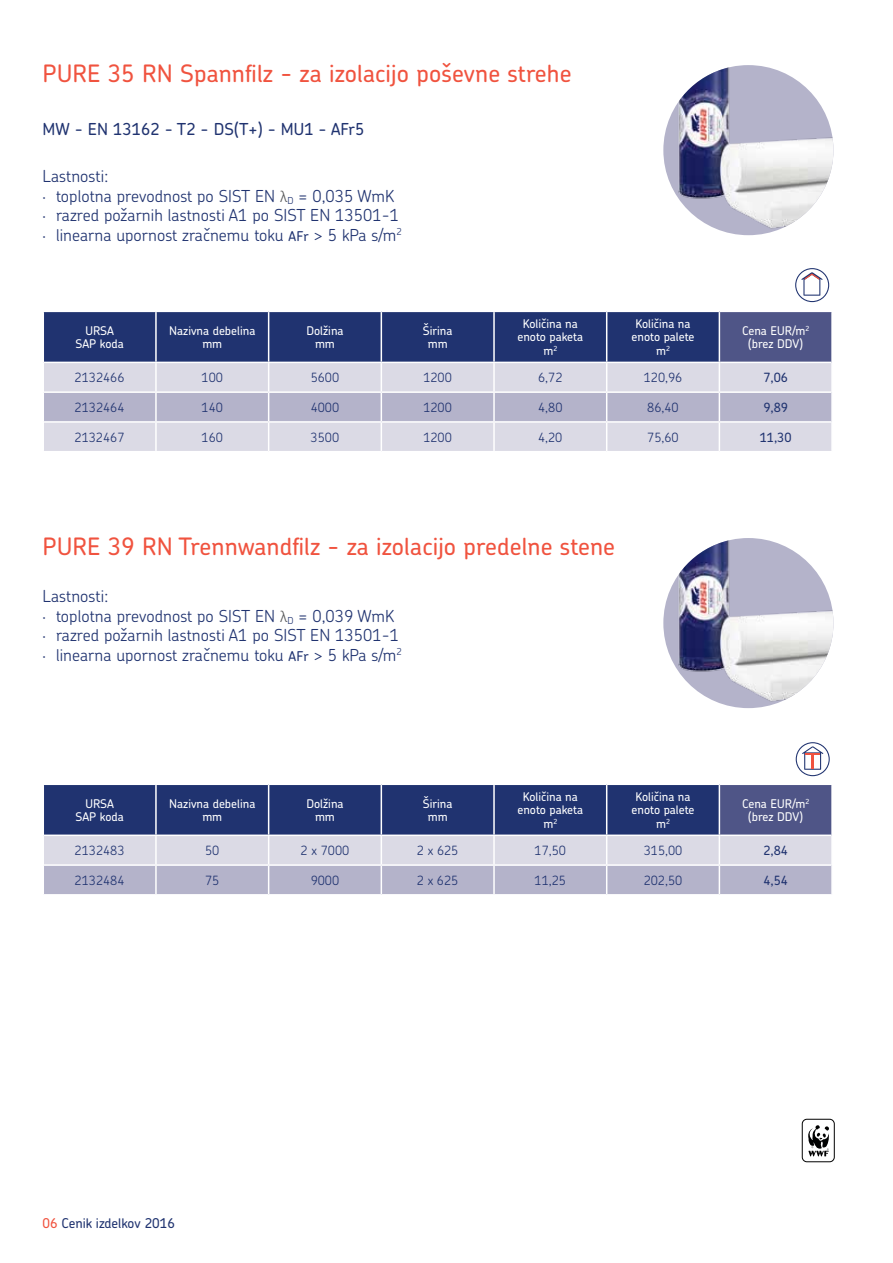
<style>
.page{position:relative;width:893px;height:1263px;background:#fff}
.page>*{position:absolute;margin:0;border:0;box-sizing:border-box;transform-origin:0 0}
.t1{font:500 24px "Chevin Pro";letter-spacing:.005em;color:#f0533f}
.t2{font:300 16.5px/19.5px "Chevin Pro";letter-spacing:.005em;color:#203370}
.t3{font:500 16.5px "Chevin Pro";letter-spacing:.005em;color:#203370}
.t4{font:500 13.5px "Chevin Pro";color:#203370}
.t5{font:300 12.75px "Chevin Pro";color:#203370}
.t6{font:500 12.75px "Chevin Pro";color:#203370}
.t7{font:500 12px/13.5px "Chevin Pro";color:#fff;text-align:center}
.s1{font-weight:500;font-size:13.5px}
.s2{font-family:"Calibri";color:#58595b}
.s3{color:#f0533f}
</style>
<div class="page">
<img style="left:669px;top:538px;width:164px;height:167px">
<svg style="left:796px;top:742px;width:34px;height:34px"></svg>
<svg style="left:795px;top:268px;width:34px;height:34px"></svg>
<svg style="left:43px;top:311px;width:789px;height:140px;background:#9298b7"></svg>
<hr style="left:831px;top:422px;width:2px;height:29px;background:#fff">
<hr style="left:44px;top:362px;width:112px;height:1px;background:#fff">
<hr style="left:156px;top:362px;width:112px;height:1px;background:#fff">
<hr style="left:720px;top:362px;width:111px;height:1px;background:#fff">
<hr style="left:44px;top:391px;width:112px;height:2px;background:#fff">
<hr style="left:156px;top:391px;width:113px;height:2px;background:#fff">
<hr style="left:269px;top:391px;width:112px;height:2px;background:#fff">
<hr style="left:381px;top:391px;width:113px;height:2px;background:#fff">
<hr style="left:494px;top:391px;width:113px;height:2px;background:#fff">
<hr style="left:607px;top:391px;width:112px;height:2px;background:#fff">
<hr style="left:719px;top:391px;width:112px;height:2px;background:#fff">
<hr style="left:44px;top:421px;width:112px;height:2px;background:#fff">
<hr style="left:156px;top:421px;width:113px;height:2px;background:#fff">
<hr style="left:269px;top:421px;width:112px;height:2px;background:#fff">
<hr style="left:381px;top:421px;width:113px;height:2px;background:#fff">
<hr style="left:494px;top:421px;width:113px;height:2px;background:#fff">
<hr style="left:607px;top:421px;width:112px;height:2px;background:#fff">
<hr style="left:719px;top:421px;width:112px;height:2px;background:#fff">
<img style="left:669px;top:65px;width:164px;height:168px">
<svg style="left:44px;top:784px;width:788px;height:110px;background:#8087ab"></svg>
<hr style="left:831px;top:865px;width:2px;height:29px;background:#fff">
<hr style="left:44px;top:834px;width:112px;height:2px;background:#fff">
<hr style="left:156px;top:834px;width:112px;height:2px;background:#fff">
<hr style="left:720px;top:834px;width:111px;height:2px;background:#fff">
<hr style="left:44px;top:864px;width:112px;height:2px;background:#fff">
<hr style="left:156px;top:864px;width:113px;height:2px;background:#fff">
<hr style="left:269px;top:864px;width:112px;height:2px;background:#fff">
<hr style="left:381px;top:864px;width:113px;height:2px;background:#fff">
<hr style="left:494px;top:864px;width:113px;height:2px;background:#fff">
<hr style="left:607px;top:864px;width:112px;height:2px;background:#fff">
<hr style="left:719px;top:864px;width:112px;height:2px;background:#fff">
<div style="left:802px;top:1119px;width:32px;height:43px;border:1px solid #000;border-radius:5px"></div>
<svg style="left:808px;top:1125px;width:21px;height:31px"></svg>
<h1 class="t1" style="left:43px;top:57px;width:531px">PURE 35 RN Spannfilz - za izolacijo poševne strehe</h1>
<p class="t3" style="left:43px;top:118px;width:323px">MW - EN 13162 - T2 - DS(T+) - MU1 - AFr5</p>
<p class="t2" style="left:43px;top:166px;width:361px">Lastnosti:<br><span class="s1">·</span> toplotna prevodnost po SIST EN <span class="s2">λ</span><sub>D</sub> = 0,035 WmK<br><span class="s1">·</span> razred požarnih lastnosti A1 po SIST EN 13501-1 <span class="s1">·</span> linearna upornost zračnemu toku <span class="s1">AFr</span> &gt; 5 kPa s/m<sup>2</sup></p>
<p class="t7" style="left:75px;top:323px;width:50px">URSA<br>SAP koda</p>
<p class="t7" style="left:169px;top:323px;width:88px">Nazivna debelina mm</p>
<p class="t7" style="left:306px;top:323px;width:39px">Dolžina mm</p>
<p class="t7" style="left:423px;top:323px;width:31px">Širina mm</p>
<p class="t7" style="left:517px;top:316px;width:67px">Količina na enoto paketa m<sup>2</sup></p>
<p class="t7" style="left:632px;top:316px;width:64px">Količina na enoto palete m<sup>2</sup></p>
<p class="t7" style="left:742px;top:323px;width:69px">Cena EUR/m<sup>2 </sup>(brez DDV)</p>
<p class="t5" style="left:75px;top:369px;width:51px">2132466</p>
<p class="t5" style="left:202px;top:369px;width:23px">100</p>
<p class="t5" style="left:311px;top:369px;width:30px">5600</p>
<p class="t5" style="left:423px;top:369px;width:30px">1200</p>
<p class="t5" style="left:538px;top:369px;width:26px">6,72</p>
<p class="t5" style="left:644px;top:369px;width:40px">120,96</p>
<p class="t6" style="left:763px;top:369px;width:26px">7,06</p>
<p class="t5" style="left:75px;top:399px;width:51px">2132464</p>
<p class="t5" style="left:202px;top:399px;width:23px">140</p>
<p class="t5" style="left:311px;top:399px;width:30px">4000</p>
<p class="t5" style="left:423px;top:399px;width:30px">1200</p>
<p class="t5" style="left:538px;top:399px;width:26px">4,80</p>
<p class="t5" style="left:647px;top:399px;width:33px">86,40</p>
<p class="t6" style="left:763px;top:399px;width:26px">9,89</p>
<p class="t5" style="left:75px;top:428px;width:51px">2132467</p>
<p class="t5" style="left:202px;top:428px;width:23px">160</p>
<p class="t5" style="left:311px;top:428px;width:30px">3500</p>
<p class="t5" style="left:423px;top:428px;width:30px">1200</p>
<p class="t5" style="left:538px;top:428px;width:26px">4,20</p>
<p class="t5" style="left:647px;top:428px;width:33px">75,60</p>
<p class="t6" style="left:760px;top:428px;width:33px">11,30</p>
<h1 class="t1" style="left:43px;top:530px;width:574px">PURE 39 RN Trennwandfilz - za izolacijo predelne stene</h1>
<p class="t2" style="left:43px;top:586px;width:361px">Lastnosti:<br><span class="s1">·</span> toplotna prevodnost po SIST EN <span class="s2">λ</span><sub>D</sub> = 0,039 WmK<br><span class="s1">·</span> razred požarnih lastnosti A1 po SIST EN 13501-1 <span class="s1">·</span> linearna upornost zračnemu toku <span class="s1">AFr</span> &gt; 5 kPa s/m<sup>2</sup></p>
<p class="t7" style="left:75px;top:796px;width:50px">URSA<br>SAP koda</p>
<p class="t7" style="left:169px;top:796px;width:88px">Nazivna debelina mm</p>
<p class="t7" style="left:306px;top:796px;width:39px">Dolžina mm</p>
<p class="t7" style="left:423px;top:796px;width:31px">Širina mm</p>
<p class="t7" style="left:517px;top:789px;width:67px">Količina na enoto paketa m<sup>2</sup></p>
<p class="t7" style="left:632px;top:789px;width:64px">Količina na enoto palete m<sup>2</sup></p>
<p class="t7" style="left:742px;top:796px;width:69px">Cena EUR/m<sup>2 </sup>(brez DDV)</p>
<p class="t5" style="left:75px;top:842px;width:51px">2132483</p>
<p class="t5" style="left:205px;top:842px;width:16px">50</p>
<p class="t5" style="left:301px;top:842px;width:50px">2 x 7000</p>
<p class="t5" style="left:417px;top:842px;width:43px">2 x 625</p>
<p class="t5" style="left:535px;top:842px;width:33px">17,50</p>
<p class="t5" style="left:644px;top:842px;width:40px">315,00</p>
<p class="t6" style="left:763px;top:842px;width:26px">2,84</p>
<p class="t5" style="left:75px;top:871px;width:51px">2132484</p>
<p class="t5" style="left:205px;top:871px;width:16px">75</p>
<p class="t5" style="left:311px;top:871px;width:30px">9000</p>
<p class="t5" style="left:417px;top:871px;width:43px">2 x 625</p>
<p class="t5" style="left:535px;top:871px;width:33px">11,25</p>
<p class="t5" style="left:644px;top:871px;width:40px">202,50</p>
<p class="t6" style="left:763px;top:872px;width:26px">4,54</p>
<p class="t4" style="left:43px;top:1214px;width:134px"><span class="s3">06</span> Cenik izdelkov 2016</p>
</div>
